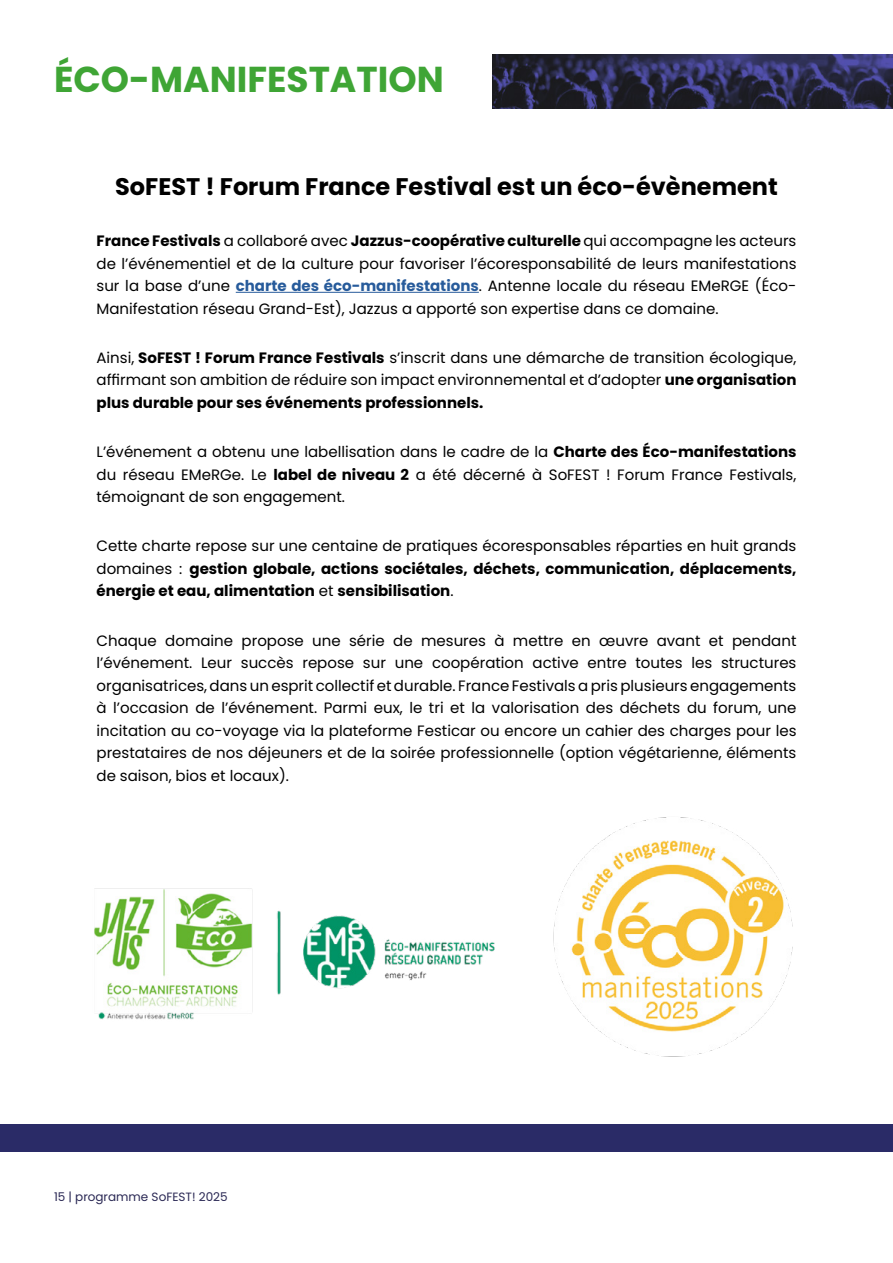
<style>
.page{position:relative;width:893px;height:1263px;background:#fff}
.page>*{position:absolute;margin:0;border:0;box-sizing:border-box;transform-origin:0 0}
.t1{font:700 36px "Poppins";color:#3fa535}
.t2{font:700 24px "Poppins";color:#000}
.t3{font:15px/22.5px "Poppins";color:#000;text-align:justify}
.t4{font:700 15px/22.5px "Poppins";color:#000;text-align:justify}
.t5{font:12px "Poppins";color:#2a2854}
.s1{font-weight:700}
.s2{font-weight:700;color:#275b9b}
.s3{font-weight:400}
</style>
<div class="page">
<div style="left:0;top:1125px;width:893px;height:27px;background:#2a2b67"></div>
<img style="left:492px;top:54px;width:401px;height:54px">
<hr style="left:236px;top:292px;width:243px;height:1px;background:#275b9b">
<img style="left:94px;top:888px;width:401px;height:132px">
<img style="left:553px;top:817px;width:240px;height:240px">
<h1 class="t1" style="left:54px;top:58px;width:391px">ÉCO-MANIFESTATION</h1>
<h2 class="t2" style="left:115px;top:173px;width:664px">SoFEST ! Forum France Festival est un éco-évènement</h2>
<p class="t3" style="left:97px;top:230px;width:701px"><span class="s1">France Festivals</span> a collaboré avec <span class="s1">Jazzus-coopérative culturelle</span> qui accompagne les acteurs de l’événementiel et de la culture pour favoriser l’écoresponsabilité de leurs manifestations sur la base d’une <span class="s2">charte des éco-manifestations</span>. Antenne locale du réseau EMeRGE (Éco-Manifestation réseau Grand-Est), Jazzus a apporté son expertise dans ce domaine.</p>
<p class="t3" style="left:97px;top:346px;width:701px">Ainsi, <span class="s1">SoFEST ! Forum France Festivals</span> s’inscrit dans une démarche de transition écologique, affirmant son ambition de réduire son impact environnemental et d’adopter <span class="s1">une organisation plus durable pour ses événements professionnels.</span></p>
<p class="t3" style="left:97px;top:441px;width:701px">L’événement a obtenu une labellisation dans le cadre de la <span class="s1">Charte des Éco-manifestations </span>du réseau EMeRGe. Le <span class="s1">label de niveau 2</span> a été décerné à SoFEST ! Forum France Festivals, témoignant de son engagement.</p>
<p class="t4" style="left:97px;top:535px;width:701px"><span class="s3">Cette charte repose sur une centaine de pratiques écoresponsables réparties en huit grands domaines :</span> gestion globale, actions sociétales, déchets, communication, déplacements, énergie et eau, alimentation <span class="s3">et</span> sensibilisation<span class="s3">.</span></p>
<p class="t3" style="left:97px;top:629px;width:701px">Chaque domaine propose une série de mesures à mettre en œuvre avant et pendant l’événement. Leur succès repose sur une coopération active entre toutes les structures organisatrices, dans un esprit collectif et durable. France Festivals a pris plusieurs engagements à l’occasion de l’événement. Parmi eux, le tri et la valorisation des déchets du forum, une incitation au co-voyage via la plateforme Festicar ou encore un cahier des charges pour les prestataires de nos déjeuners et de la soirée professionnelle (option végétarienne, éléments de saison, bios et locaux).</p>
<p class="t5" style="left:54px;top:1189px;width:175px">15 | programme SoFEST! 2025</p>
</div>
